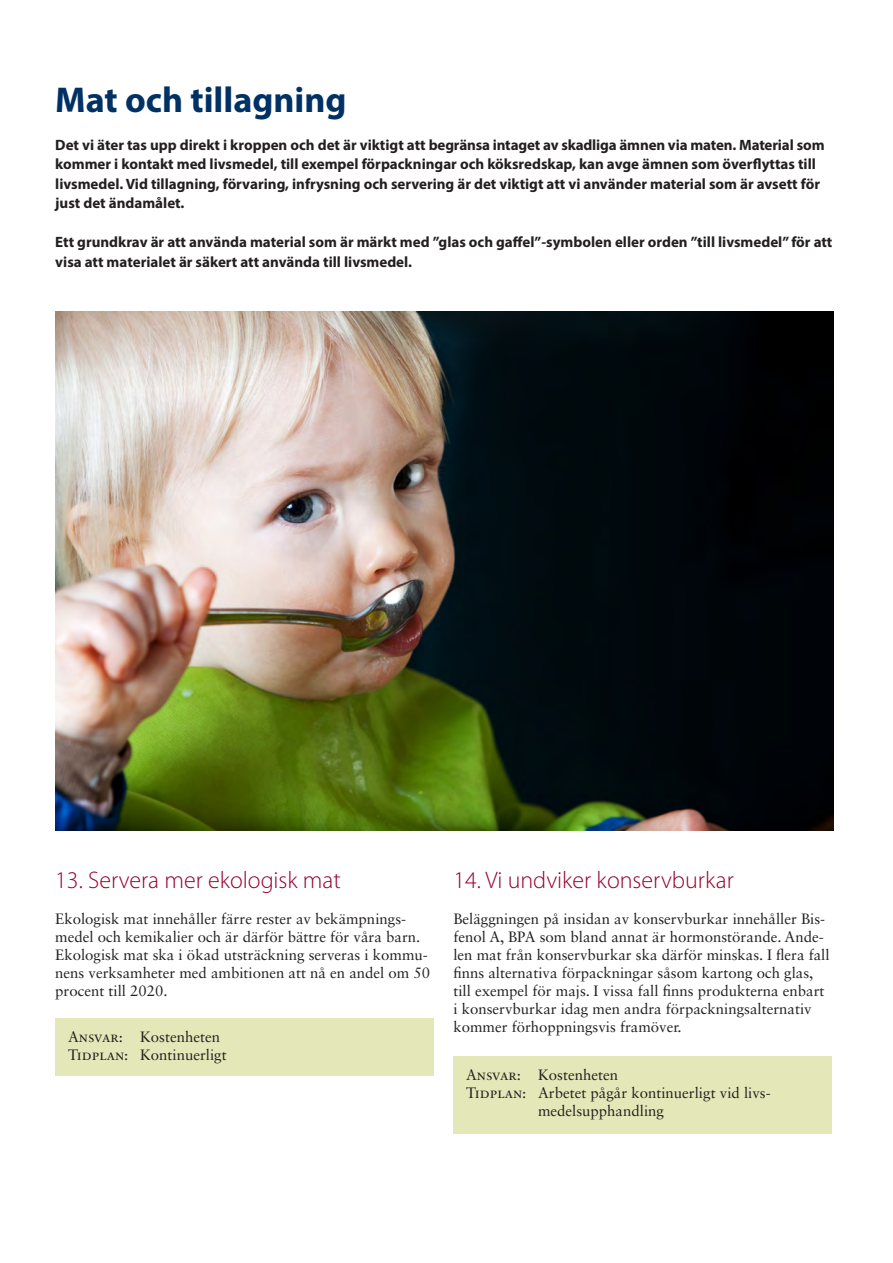
<style>
.page{position:relative;width:893px;height:1263px;background:#fff}
.page>*{position:absolute;margin:0;border:0;box-sizing:border-box;transform-origin:0 0}
.t1{font:700 36px "Myriad Pro";color:#003165}
.t2{font:300 24px "Myriad Pro";color:#98012d}
.t3{font:15px/18px "Sabon LT Std";color:#231f20}
.t4{font:700 15px/19.5px "Myriad Pro";color:#231f20}
</style>
<div class="page">
<img style="left:55px;top:312px;width:778px;height:519px">
<div style="left:55px;top:1018px;width:379px;height:57px;background:#e4e8b9"></div>
<div style="left:453px;top:1056px;width:379px;height:77px;background:#e4e8b9"></div>
<p class="t1" style="left:55px;top:76px;width:293px">Mat och tillagning</p>
<p class="t4" style="left:55px;top:134px;width:771px">Det vi äter tas upp direkt i kroppen och det är viktigt att begränsa intaget av skadliga ämnen via maten. Material som kommer i kontakt med livsmedel, till exempel förpackningar och köksredskap, kan avge ämnen som överflyttas till livsmedel. Vid tillagning, förvaring, infrysning och servering är det viktigt att vi använder material som är avsett för just det ändamålet.</p>
<p class="t4" style="left:55px;top:232px;width:779px">Ett grundkrav är att använda material som är märkt med ”glas och gaffel”-symbolen eller orden ”till livsmedel” för att visa att materialet är säkert att använda till livsmedel.</p>
<p class="t2" style="left:55px;top:865px;width:287px">13. Servera mer ekologisk mat</p>
<p class="t3" style="left:55px;top:909px;width:376px">Ekologisk mat innehåller färre rester av bekämpnings&shy;medel och kemikalier och är därför bättre för våra barn.<br>Ekologisk mat ska i ökad utsträckning serveras i kommu&shy;nens verksamheter med ambitionen att nå en andel om 50 procent till 2020.</p>
<p class="t3" style="left:68px;top:1028px;width:160px">Ansvar: Kostenheten<br>Tidplan: Kontinuerligt</p>
<p class="t2" style="left:453px;top:865px;width:282px">14. Vi undviker konservburkar</p>
<p class="t3" style="left:453px;top:909px;width:378px">Beläggningen på insidan av konservburkar innehåller Bis&shy;fenol A, BPA som bland annat är hormonstörande. Ande&shy;len mat från konservburkar ska därför minskas. I flera fall finns alternativa förpackningar såsom kartong och glas, till exempel för majs. I vissa fall finns produkterna enbart i konservburkar idag men andra förpackningsalternativ kommer förhoppningsvis framöver.</p>
<p class="t3" style="left:466px;top:1066px;width:153px">Ansvar: Kostenheten</p>
<p class="t3" style="left:466px;top:1084px;width:306px">Tidplan: Arbetet pågår kontinuerligt vid livs-</p>
<p class="t3" style="left:538px;top:1102px;width:127px">medelsupphandling</p>
</div>
